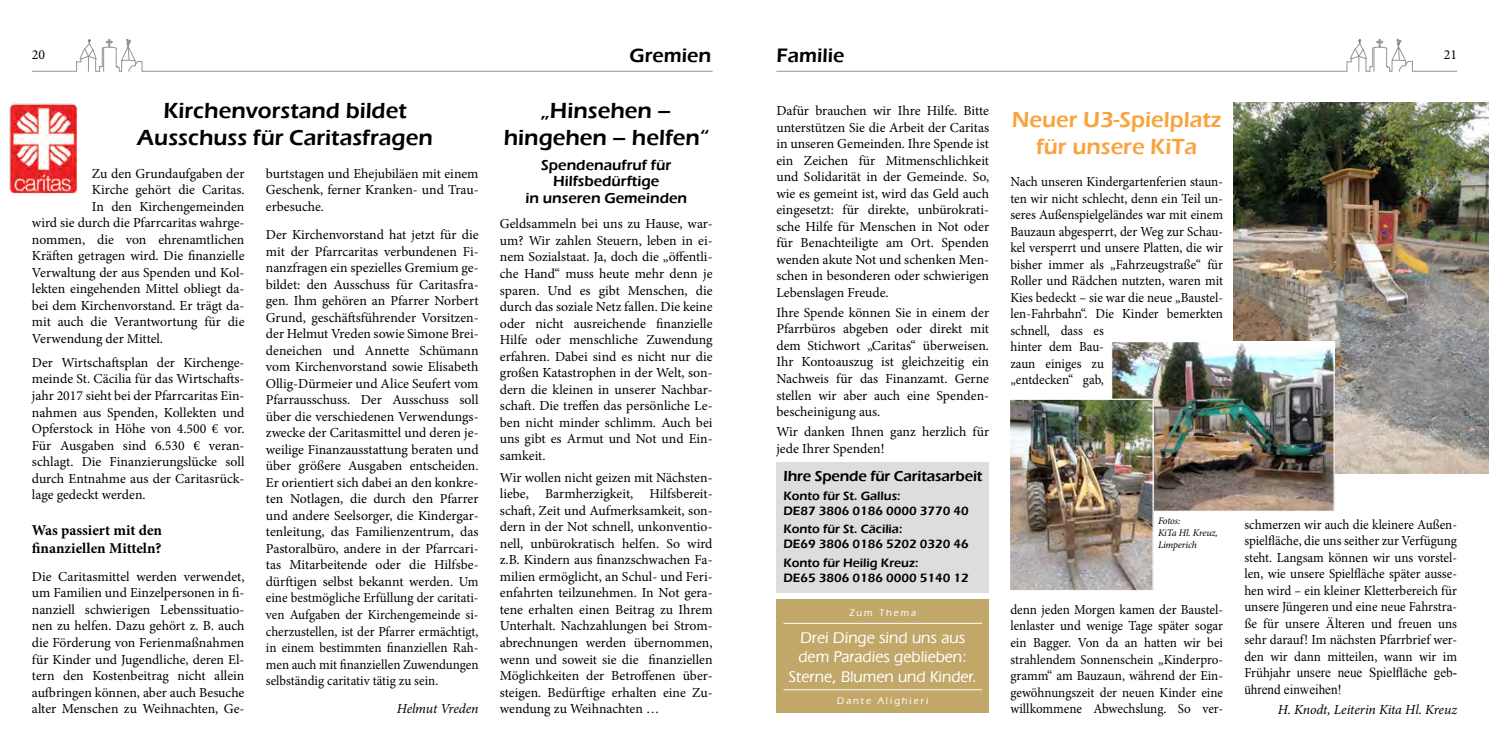
<style>
.page{position:relative;width:1489px;height:745px;background:#fff}
.page>*{position:absolute;margin:0;border:0;box-sizing:border-box;transform-origin:0 0}
.t1{font:600 22.5px/27px "Eras ITC";color:#000;text-align:center}
.t2{font:600 22.5px/27px "Eras ITC";color:#f9a33f;text-align:center}
.t3{font:600 20px "Eras ITC";color:#000}
.t4{font:500 16.25px/19.5px "Eras IT Cby BT";color:#fff;text-align:center}
.t5{font:600 15px/16.4px "Eras ITC";color:#000;text-align:center}
.t6{font:700 15px/18px "Minion Pro";color:#000}
.t7{font:13.75px/16.5px "Minion Pro";color:#000;text-align:justify}
.t8{font:13.75px/16.5px "Minion Pro";color:#000;text-align:justify;scale:.95 1}
.t9{font:13.75px/16.5px "Times New Roman";color:#000;scale:.95 1}
.t10{font:italic 13.75px "Minion Pro";letter-spacing:-.015em;color:#000}
.t11{font:600 12.5px/15px "Eras ITC";color:#000}
.t12{font:italic 10px/12px "Minion Pro";letter-spacing:-.02em;color:#000}
.t13{font:500 10px "Eras IT Cby BT";letter-spacing:.2em;color:#fff}
.s1{font-family:"Minion Pro"}
</style>
<div class="page">
<svg style="left:32px;top:39px;width:680px;height:33px"></svg>
<div style="left:776px;top:462px;width:213px;height:130px;background:#dcddde"></div>
<div style="left:498px;top:49px;width:213px;height:21px;background:#fff"></div>
<img style="left:9px;top:103px;width:69px;height:91px">
<img style="left:1233px;top:103px;width:255px;height:370px">
<img style="left:1112px;top:343px;width:220px;height:166px">
<div style="left:1110px;top:341px;width:224px;height:170px;border:1px solid #fff"></div>
<svg style="left:776px;top:38px;width:680px;height:176px"></svg>
<img style="left:1010px;top:400px;width:141px;height:189px">
<div style="left:1008px;top:398px;width:145px;height:193px;border:1px solid #fff"></div>
<div style="left:776px;top:599px;width:213px;height:113px;background:#c1a768"></div>
<hr style="left:783px;top:622px;width:198px;height:1px;background:#fff">
<hr style="left:783px;top:689px;width:198px;height:1px;background:#fff">
<p class="t7" style="left:32px;top:46px;width:15px">20</p>
<h2 class="t3" style="left:629px;top:44px;width:83px">Gremien</h2>
<p class="t7" style="left:1443px;top:46px;width:15px">21</p>
<h2 class="t3" style="left:776px;top:44px;width:69px">Familie</h2>
<h1 class="t1" style="left:137px;top:97px;width:297px">Kirchenvorstand bildet<br>Ausschuss für Caritasfragen</h1>
<p class="t7" style="left:92px;top:165px;width:154px">Zu den Grundaufgaben der</p>
<p class="t7" style="left:92px;top:181px;width:154px">Kirche gehört die Caritas.</p>
<p class="t7" style="left:92px;top:198px;width:154px">In den Kirchengemeinden</p>
<p class="t7" style="left:32px;top:214px;width:214px">wird sie durch die Pfarrcaritas wahrge-</p>
<p class="t7" style="left:32px;top:231px;width:214px">nommen, die von ehrenamtlichen</p>
<p class="t7" style="left:32px;top:247px;width:214px">Kräften getragen wird. Die finanzielle</p>
<p class="t7" style="left:32px;top:264px;width:214px">Verwaltung der aus Spenden und Kol-</p>
<p class="t7" style="left:32px;top:280px;width:214px">lekten eingehenden Mittel obliegt da-</p>
<p class="t7" style="left:32px;top:297px;width:214px">bei dem Kirchenvorstand. Er trägt da-</p>
<p class="t7" style="left:32px;top:313px;width:214px">mit auch die Verantwortung für die</p>
<p class="t7" style="left:32px;top:330px;width:133px">Verwendung der Mittel.</p>
<p class="t7" style="left:32px;top:354px;width:214px">Der Wirtschaftsplan der Kirchenge&shy;meinde St. Cäcilia für das Wirtschafts&shy;jahr 2017 sieht bei der Pfarrcaritas Ein&shy;nahmen aus Spenden, Kollekten und Opferstock in Höhe von 4.500 € vor.<br>Für Ausgaben sind 6.530 € veran&shy;schlagt. Die Finanzierungslücke soll durch Entnahme aus der Caritasrück&shy;lage gedeckt werden.</p>
<p class="t6" style="left:32px;top:521px;width:132px">Was passiert mit den finanziellen Mitteln?</p>
<p class="t7" style="left:32px;top:568px;width:214px">Die Caritasmittel werden verwendet, um Familien und Einzelpersonen in fi&shy;nanziell schwierigen Lebenssituatio&shy;nen zu helfen. Dazu gehört z. B. auch die Förderung von Ferienmaßnahmen für Kinder und Jugendliche, deren El&shy;tern den Kostenbeitrag nicht allein aufbringen können, aber auch Besuche alter Menschen zu Weihnachten, Ge-</p>
<p class="t7" style="left:266px;top:165px;width:214px">burtstagen und Ehejubiläen mit einem Geschenk, ferner Kranken- und Trau&shy;erbesuche.</p>
<p class="t7" style="left:266px;top:226px;width:214px">Der Kirchenvorstand hat jetzt für die mit der Pfarrcaritas verbundenen Fi&shy;nanzfragen ein spezielles Gremium ge&shy;bildet: den Ausschuss für Caritasfra&shy;gen. Ihm gehören an Pfarrer Norbert Grund, geschäftsführender Vorsitzen&shy;der Helmut Vreden sowie Simone Brei&shy;deneichen und Annette Schümann vom Kirchenvorstand sowie Elisabeth Ollig-Dürmeier und Alice Seufert vom Pfarrausschuss. Der Ausschuss soll über die verschiedenen Verwendungs&shy;zwecke der Caritasmittel und deren je&shy;weilige Finanzausstattung beraten und über größere Ausgaben entscheiden.<br>Er orientiert sich dabei an den konkre&shy;ten Notlagen, die durch den Pfarrer und andere Seelsorger, die Kindergar&shy;tenleitung, das Familienzentrum, das Pastoralbüro, andere in der Pfarrcari&shy;tas Mitarbeitende oder die Hilfsbe&shy;dürftigen selbst bekannt werden. Um eine bestmögliche Erfüllung der caritati&shy;ven Aufgaben der Kirchengemeinde si&shy;cherzustellen, ist der Pfarrer ermächtigt, in einem bestimmten finanziellen Rah&shy;men auch mit finanziellen Zuwendungen selbständig caritativ tätig zu sein.</p>
<p class="t10" style="left:397px;top:698px;width:83px">Helmut Vreden</p>
<h1 class="t1" style="left:504px;top:97px;width:206px">„Hinsehen – hingehen – helfen“</h1>
<p class="t5" style="left:525px;top:157px;width:163px">Spendenaufruf für<br>Hilfsbedürftige<br>in unseren Gemeinden</p>
<p class="t7" style="left:500px;top:216px;width:214px">Geldsammeln bei uns zu Hause, war&shy;um? Wir zahlen Steuern, leben in ei&shy;nem Sozialstaat. Ja, doch die „öffentli&shy;che Hand“ muss heute mehr denn je sparen. Und es gibt Menschen, die durch das soziale Netz fallen. Die keine oder nicht ausreichende finanzielle Hilfe oder menschliche Zuwendung erfahren. Dabei sind es nicht nur die großen Katastrophen in der Welt, son&shy;dern die kleinen in unserer Nachbar&shy;schaft. Die treffen das persönliche Le&shy;ben nicht minder schlimm. Auch bei uns gibt es Armut und Not und Ein&shy;samkeit.</p>
<p class="t7" style="left:500px;top:469px;width:214px">Wir wollen nicht geizen mit Nächsten&shy;liebe, Barmherzigkeit, Hilfsbereit&shy;schaft, Zeit und Aufmerksamkeit, son&shy;dern in der Not schnell, unkonventio&shy;nell, unbürokratisch helfen. So wird z.B. Kindern aus finanzschwachen Fa&shy;milien ermöglicht, an Schul- und Feri&shy;enfahrten teilzunehmen. In Not gera&shy;tene erhalten einen Beitrag zu Ihrem Unterhalt. Nachzahlungen bei Strom&shy;abrechnungen werden übernommen, wenn und soweit sie die finanziellen Möglichkeiten der Betroffenen über&shy;steigen. Bedürftige erhalten eine Zu&shy;wendung zu Weihnachten …</p>
<p class="t7" style="left:776px;top:102px;width:214px">Dafür brauchen wir Ihre Hilfe. Bitte unterstützen Sie die Arbeit der Caritas in unseren Gemeinden. Ihre Spende ist ein Zeichen für Mitmenschlichkeit und Solidarität in der Gemeinde. So, wie es gemeint ist, wird das Geld auch eingesetzt: für direkte, unbürokrati&shy;sche Hilfe für Menschen in Not oder für Benachteiligte am Ort. Spenden wenden akute Not und schenken Men&shy;schen in besonderen oder schwierigen Lebenslagen Freude.</p>
<p class="t7" style="left:776px;top:304px;width:214px">Ihre Spende können Sie in einem der Pfarrbüros abgeben oder direkt mit dem Stichwort „Caritas“ überweisen.<br>Ihr Kontoauszug ist gleichzeitig ein Nachweis für das Finanzamt. Gerne stellen wir aber auch eine Spenden&shy;bescheinigung aus.</p>
<p class="t7" style="left:776px;top:423px;width:214px">Wir danken Ihnen ganz herzlich für jede Ihrer Spenden!</p>
<p class="t5" style="left:783px;top:468px;width:200px">Ihre Spende für Caritasarbeit</p>
<p class="t11" style="left:783px;top:488px;width:187px">Konto für St. Gallus:<br>DE87 3806 0186 0000 3770 40</p>
<p class="t11" style="left:783px;top:521px;width:187px">Konto für St. Cäcilia:<br>DE69 3806 0186 5202 0320 46</p>
<p class="t11" style="left:783px;top:555px;width:187px">Konto für Heilig Kreuz:<br>DE65 3806 0186 0000 5140 12</p>
<p class="t13" style="left:849px;top:606px;width:68px">Zum Thema</p>
<p class="t4" style="left:788px;top:626px;width:189px">Drei Dinge sind uns aus dem Paradies geblieben:<br>Sterne, Blumen und Kinder.</p>
<p class="t13" style="left:837px;top:694px;width:92px">Dante Alighieri</p>
<h1 class="t2" style="left:1011px;top:106px;width:211px">Neuer U3-Spielplatz für unsere KiTa</h1>
<p class="t8" style="left:1010px;top:173px;width:225px;text-align:left">Nach unseren Kindergartenferien staun&shy;ten wir nicht schlecht, denn ein Teil un&shy;seres Außenspielgeländes war mit einem<br>Bauzaun abgesperrt, der Weg zur Schau&shy;kel versperrt und unsere Platten, die wir bisher immer als „Fahrzeugstraße“ für<br>Roller und Rädchen nutzten, waren mit<br>Kies bedeckt – sie war die neue „Baustel&shy;len-Fahrbahn“. Die Kinder bemerkten schnell, dass es<br>hinter dem Bau-<br>zaun einiges zu<br>„entdecken“ gab,</p>
<p class="t12" style="left:1157px;top:514px;width:61px">Fotos:<br>KiTa Hl. Kreuz,<br>Limperich</p>
<p class="t8" style="left:1010px;top:601px;width:225px">denn jeden Morgen kamen der Baustel&shy;lenlaster und wenige Tage später sogar ein Bagger. Von da an hatten wir bei strahlendem Sonnenschein „Kinderpro&shy;gramm“ am Bauzaun, während der Ein&shy;gewöhnungszeit der neuen Kinder eine willkommene Abwechslung. So ver-</p>
<p class="t8" style="left:1244px;top:516px;width:225px">schmerzen wir auch die kleinere Außen&shy;spielfläche, die uns seither zur Verfügung steht. Langsam können wir uns vorstel&shy;len, wie unsere Spielfläche später ausse&shy;hen wird – ein kleiner Kletterbereich für unsere Jüngeren und eine neue Fahrstra&shy;ße für unsere Älteren und freuen uns sehr darauf! Im nächsten Pfarrbrief wer&shy;den wir dann mitteilen, wann wir im</p>
<p class="t9" style="left:1244px;top:664px;width:225px"><span class="s1">Frühjahr</span> unsere neue Spielfläche geb&shy;ührend einweihen!</p>
<p class="t10" style="left:1277px;top:699px;width:181px">H. Knodt, Leiterin Kita Hl. Kreuz</p>
</div>
